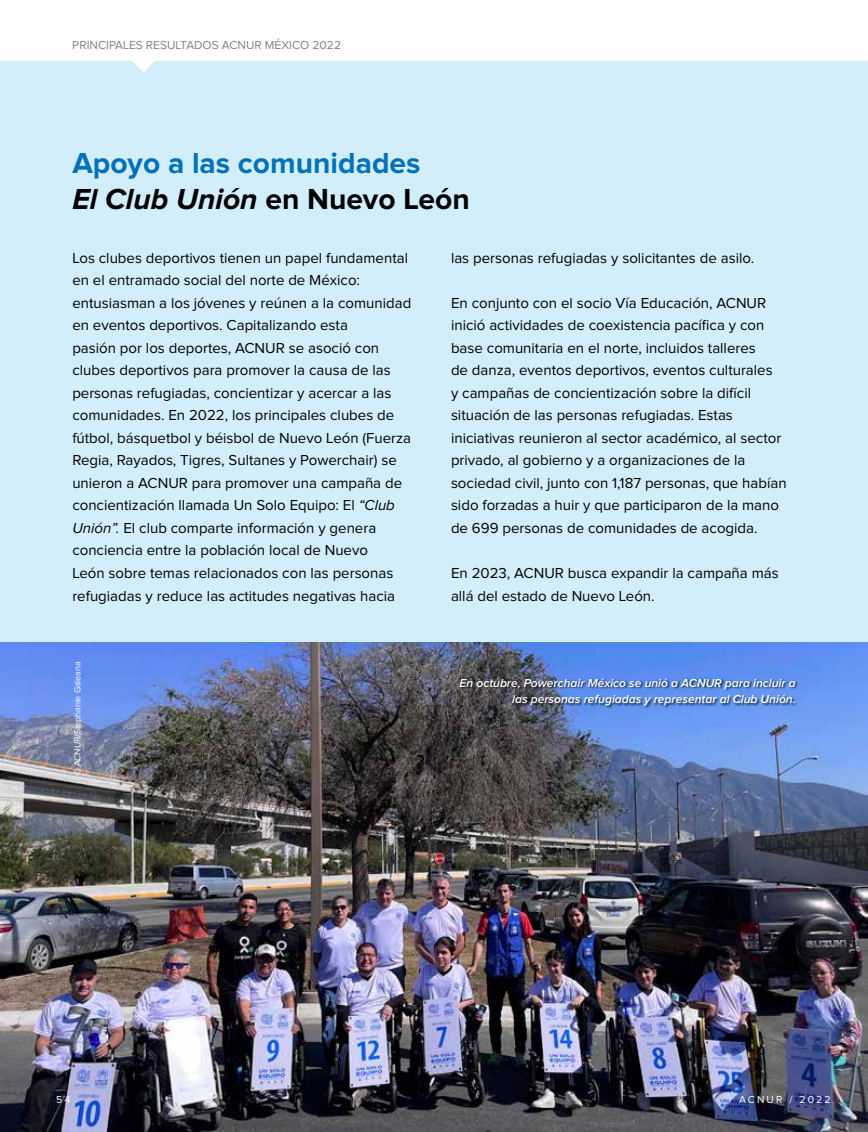
<style>
.page{position:relative;width:868px;height:1132px;background:#fff}
.page>*{position:absolute;margin:0;border:0;box-sizing:border-box;transform-origin:0 0}
.t1{font:700 30px/36px "Proxima Nova";color:#0071bb}
.t2{font:15px/22.5px "Proxima Nova";color:#000}
.t3{font:italic 600 12px/16.5px "Proxima Nova";color:#fff;text-align:right}
.t4{font:12px "Proxima Nova";color:#808284}
.t5{font:10.5px "Proxima Nova";letter-spacing:.2em;color:#fff}
.t6{font:9px "Proxima Nova";letter-spacing:-.015em;color:#fff}
.s1{font-style:italic;color:#000}
.s2{color:#000}
.s3{font-style:italic}
</style>
<div class="page">
<div style="left:0;top:61px;width:867px;height:591px;background:#d3eefb"></div>
<hr style="left:867px;top:57px;width:1px;height:1074px;background:#d3eefb">
<img style="left:0;top:642px;width:867px;height:489px">
<div style="left:459px;top:677px;width:339px;height:31px;background:#000;opacity:.75"></div>
<svg style="left:133px;top:61px;width:22px;height:11px"></svg>
<p class="t4" style="left:72px;top:39px;width:270px">PRINCIPALES RESULTADOS ACNUR MÉXICO 2022</p>
<h1 class="t1" style="left:72px;top:146px;width:399px">Apoyo a las comunidades<br><span class="s1">El Club Unión</span> <span class="s2">en Nuevo León</span></h1>
<p class="t2" style="left:72px;top:247px;width:340px">Los clubes deportivos tienen un papel fundamental en el entramado social del norte de México: entusiasman a los jóvenes y reúnen a la comunidad en eventos deportivos. Capitalizando esta<br>pasión por los deportes, ACNUR se asoció con clubes deportivos para promover la causa de las personas refugiadas, concientizar y acercar a las comunidades. En 2022, los principales clubes de fútbol, básquetbol y béisbol de Nuevo León (Fuerza Regia, Rayados, Tigres, Sultanes y Powerchair) se unieron a ACNUR para promover una campaña de concientización llamada Un Solo Equipo: El <span class="s3">“Club Unión”.</span> El club comparte información y genera conciencia entre la población local de Nuevo<br>León sobre temas relacionados con las personas refugiadas y reduce las actitudes negativas hacia</p>
<p class="t6" style="left:73px;top:774px;width:115px;rotate:-90deg">© ACNUR/Stephanie Galeana</p>
<p class="t2" style="left:451px;top:247px;width:305px">las personas refugiadas y solicitantes de asilo.</p>
<p class="t2" style="left:451px;top:292px;width:337px">En conjunto con el socio Vía Educación, ACNUR inició actividades de coexistencia pacífica y con base comunitaria en el norte, incluidos talleres<br>de danza, eventos deportivos, eventos culturales<br>y campañas de concientización sobre la difícil situación de las personas refugiadas. Estas iniciativas reunieron al sector académico, al sector privado, al gobierno y a organizaciones de la sociedad civil, junto con 1,187 personas, que habían sido forzadas a huir y que participaron de la mano de 699 personas de comunidades de acogida.</p>
<p class="t2" style="left:451px;top:562px;width:329px">En 2023, ACNUR busca expandir la campaña más allá del estado de Nuevo León.</p>
<p class="t3" style="left:459px;top:674px;width:337px">En octubre, Powerchair México se unió a ACNUR para incluir a las personas refugiadas y representar al Club Unión.</p>
<p class="t5" style="left:56px;top:1094px;width:16px">54</p>
<p class="t5" style="left:739px;top:1094px;width:93px">ACNUR / 2022</p>
</div>
